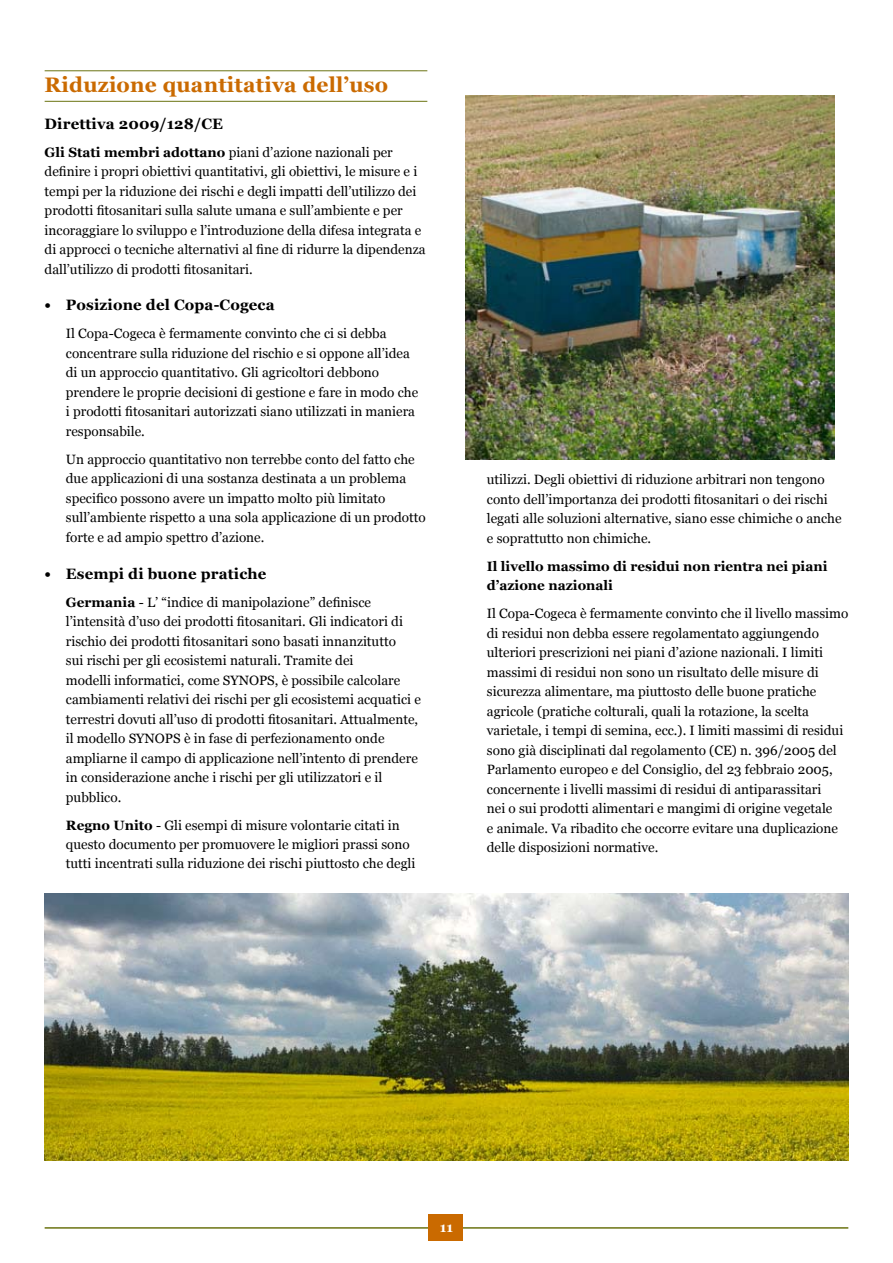
<style>
.page{position:relative;width:893px;height:1263px;background:#fff}
.page>*{position:absolute;margin:0;border:0;box-sizing:border-box;transform-origin:0 0}
.t1{font:700 21px "Georgia";letter-spacing:.01em;color:#ca6a00}
.t2{font:700 15px "Georgia";letter-spacing:.01em;color:#000}
.t3{font:13.5px/19.5px "Georgia";color:#000}
.t4{font:700 13.5px/19.5px "Georgia";color:#000}
.t5{font:700 13.5px "Georgia";color:#fff}
.s1{font-weight:700}
</style>
<div class="page">
<hr style="left:45px;top:1227px;width:803px;height:2px;background:#6b7311">
<div style="left:428px;top:1214px;width:35px;height:27px;background:#ca6a00"></div>
<img style="left:45px;top:893px;width:803px;height:268px">
<hr style="left:45px;top:70px;width:382px;height:1px;background:#6b7311">
<hr style="left:45px;top:101px;width:382px;height:1px;background:#6b7311">
<img style="left:466px;top:96px;width:369px;height:363px">
<h1 class="t1" style="left:45px;top:72px;width:345px">Riduzione quantitativa dell’uso</h1>
<p class="t2" style="left:45px;top:114px;width:180px">Direttiva 2009/128/CE</p>
<p class="t3" style="left:45px;top:143px;width:382px"><span class="s1">Gli Stati membri adottano</span> piani d’azione nazionali per definire i propri obiettivi quantitativi, gli obiettivi, le misure e i tempi per la riduzione dei rischi e degli impatti dell’utilizzo dei prodotti fitosanitari sulla salute umana e sull’ambiente e per incoraggiare lo sviluppo e l’introduzione della difesa integrata e di approcci o tecniche alternativi al fine di ridurre la dipendenza dall’utilizzo di prodotti fitosanitari.</p>
<p class="t2" style="left:45px;top:296px;width:232px">• Posizione del Copa-Cogeca</p>
<p class="t3" style="left:66px;top:324px;width:354px">Il Copa-Cogeca è fermamente convinto che ci si debba concentrare sulla riduzione del rischio e si oppone all’idea di un approccio quantitativo. Gli agricoltori debbono prendere le proprie decisioni di gestione e fare in modo che i prodotti fitosanitari autorizzati siano utilizzati in maniera responsabile.</p>
<p class="t3" style="left:66px;top:450px;width:361px">Un approccio quantitativo non terrebbe conto del fatto che due applicazioni di una sostanza destinata a un problema specifico possono avere un impatto molto più limitato sull’ambiente rispetto a una sola applicazione di un prodotto forte e ad ampio spettro d’azione.</p>
<p class="t2" style="left:45px;top:564px;width:223px">• Esempi di buone pratiche</p>
<p class="t3" style="left:66px;top:592px;width:356px"><span class="s1">Germania</span> - L’ “indice di manipolazione” definisce l’intensità d’uso dei prodotti fitosanitari. Gli indicatori di rischio dei prodotti fitosanitari sono basati innanzitutto<br>sui rischi per gli ecosistemi naturali. Tramite dei<br>modelli informatici, come SYNOPS, è possibile calcolare cambiamenti relativi dei rischi per gli ecosistemi acquatici e terrestri dovuti all’uso di prodotti fitosanitari. Attualmente, il modello SYNOPS è in fase di perfezionamento onde ampliarne il campo di applicazione nell’intento di prendere in considerazione anche i rischi per gli utilizzatori e il pubblico.</p>
<p class="t3" style="left:66px;top:815px;width:351px"><span class="s1">Regno Unito</span> - Gli esempi di misure volontarie citati in questo documento per promuovere le migliori prassi sono tutti incentrati sulla riduzione dei rischi piuttosto che degli</p>
<p class="t3" style="left:487px;top:470px;width:356px">utilizzi. Degli obiettivi di riduzione arbitrari non tengono conto dell’importanza dei prodotti fitosanitari o dei rischi legati alle soluzioni alternative, siano esse chimiche o anche e soprattutto non chimiche.</p>
<p class="t4" style="left:487px;top:556px;width:342px">Il livello massimo di residui non rientra nei piani d’azione nazionali</p>
<p class="t3" style="left:487px;top:604px;width:363px">Il Copa-Cogeca è fermamente convinto che il livello massimo di residui non debba essere regolamentato aggiungendo ulteriori prescrizioni nei piani d’azione nazionali. I limiti massimi di residui non sono un risultato delle misure di sicurezza alimentare, ma piuttosto delle buone pratiche agricole (pratiche colturali, quali la rotazione, la scelta varietale, i tempi di semina, ecc.). I limiti massimi di residui sono già disciplinati dal regolamento (CE) n. 396/2005 del Parlamento europeo e del Consiglio, del 23 febbraio 2005, concernente i livelli massimi di residui di antiparassitari<br>nei o sui prodotti alimentari e mangimi di origine vegetale<br>e animale. Va ribadito che occorre evitare una duplicazione delle disposizioni normative.</p>
<p class="t5" style="left:440px;top:1219px;width:15px">11</p>
</div>
